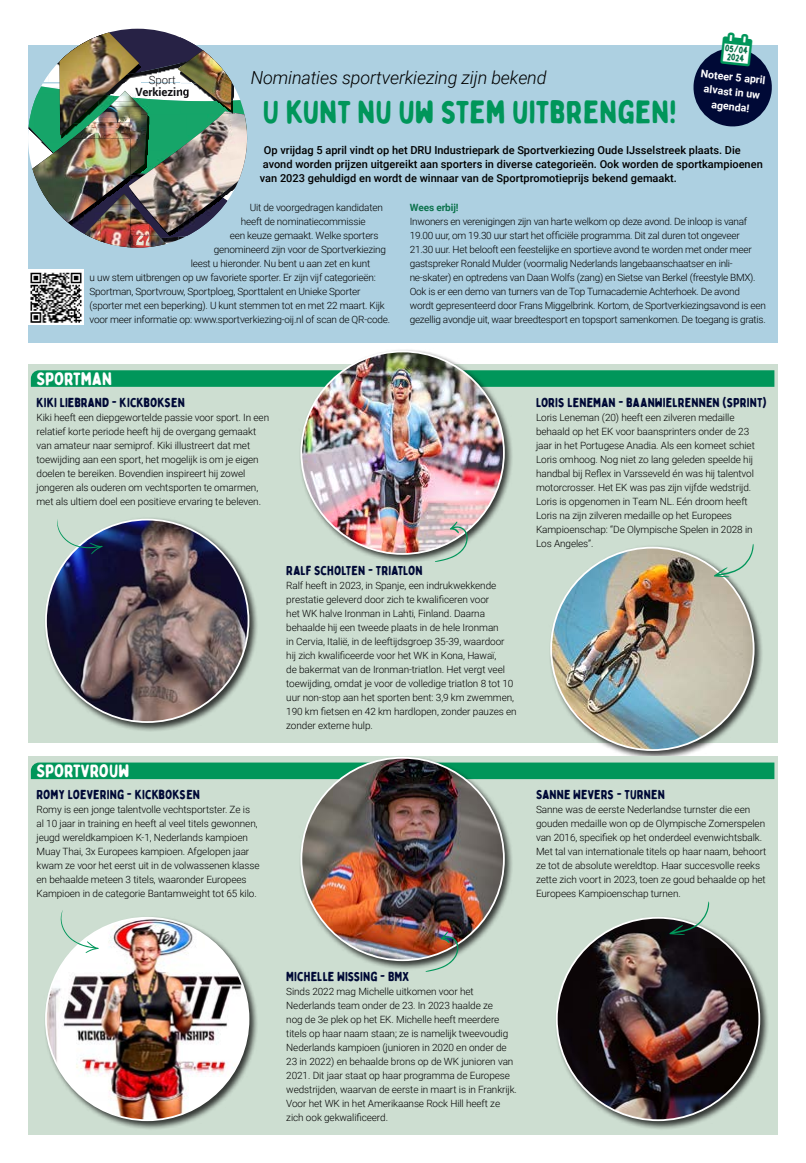
<style>
.page{position:relative;width:806px;height:1163px;background:#fff}
.page>*{position:absolute;margin:0;border:0;box-sizing:border-box;transform-origin:0 0}
.OIJ_hoofdkop_groen{font:32px "Bobby Jones Soft";color:#00965a}
.OIJ_chapeau{font:italic 300 18px "Roboto";letter-spacing:-.01em;color:#000}
.Titel_van_het_jaar{font:18px "Bobby Jones Soft";letter-spacing:-.015em;color:#fff}
.Naam_sporter{font:13px "Bobby Jones Soft";color:#000936}
.t1{font:700 11.4px "Roboto";color:#111115}
.t2{font:300 11.4px "Roboto";color:#111115}
.OIJ_intro{font:500 11px/14px "Roboto";color:#000}
.OIJ_platte_tekst{font:700 10.6px/14.9px "Roboto";color:#fff;text-align:center}
.OIJ_platte_tekst-2{font:300 10px/14px "Roboto";letter-spacing:-.01em;color:#000}
.OIJ_tussenkop{font:700 10px "Roboto";letter-spacing:-.01em;color:#0c734d}
.OIJ_colofon_kopje{font:9.6px "Bobby Jones Soft";color:#0c734d}
.s1{color:#00965a}
</style>
<div class="page">
<div style="left:28px;top:45px;width:748px;height:297px;background:#add0e1"></div>
<img style="left:28px;top:29px;width:219px;height:218px">
<img style="left:178px;top:50px;width:53px;height:60px">
<img style="left:28px;top:269px;width:56px;height:56px">
<svg style="left:693px;top:45px;width:79px;height:82px"></svg>
<div style="left:28px;top:364px;width:748px;height:378px;background:#cdded1"></div>
<svg style="left:31px;top:370px;width:743px;height:17px;background:#05975d"></svg>
<div style="left:43px;top:517px;width:215px;height:215px;background:#000;opacity:.75"></div>
<img style="left:46px;top:519px;width:202px;height:203px;border-radius:101px">
<div style="left:548px;top:545px;width:215px;height:215px;background:#000;opacity:.75"></div>
<img style="left:550px;top:547px;width:203px;height:203px;border-radius:101px">
<div style="left:298px;top:349px;width:215px;height:215px;background:#000;opacity:.75"></div>
<img style="left:301px;top:351px;width:202px;height:203px;border-radius:101px">
<svg style="left:713px;top:544px;width:40px;height:33px"></svg>
<svg style="left:57px;top:519px;width:46px;height:35px"></svg>
<svg style="left:434px;top:521px;width:34px;height:41px"></svg>
<div style="left:28px;top:756px;width:748px;height:378px;background:#cdded1"></div>
<div style="left:31px;top:762px;width:743px;height:17px;background:#00965a"></div>
<div style="left:298px;top:755px;width:215px;height:215px;background:#000;opacity:.75"></div>
<img style="left:301px;top:757px;width:202px;height:203px;border-radius:101px">
<div style="left:43px;top:914px;width:215px;height:215px;background:#000;opacity:.75"></div>
<img style="left:46px;top:917px;width:202px;height:202px;border-radius:101px">
<div style="left:553px;top:914px;width:215px;height:215px;background:#000;opacity:.75"></div>
<img style="left:556px;top:917px;width:202px;height:202px;border-radius:101px">
<svg style="left:668px;top:901px;width:41px;height:33px"></svg>
<svg style="left:59px;top:910px;width:40px;height:43px"></svg>
<svg style="left:425px;top:931px;width:34px;height:40px"></svg>
<p class="OIJ_colofon_kopje" style="left:721px;top:50px;width:31px;rotate:6deg"><span class="s1">✓</span>2024</p>
<p class="OIJ_colofon_kopje" style="left:725px;top:42px;width:24px;rotate:6deg">05/04</p>
<p class="OIJ_platte_tekst" style="left:701px;top:66px;width:66px;rotate:6deg">Noteer 5 april alvast in uw agenda!</p>
<p class="OIJ_chapeau" style="left:251px;top:65px;width:297px">Nominaties sportverkiezing zijn bekend</p>
<h1 class="OIJ_hoofdkop_groen" style="left:263px;top:92px;width:415px">U KUNT NU UW STEM UITBRENGEN!</h1>
<p class="OIJ_intro" style="left:260px;top:143px;width:504px;text-indent:4px">Op vrijdag 5 april vindt op het DRU Industriepark de Sportverkiezing Oude IJsselstreek plaats. Die avond worden prijzen uitgereikt aan sporters in diverse categorieën. Ook worden de sportkampioenen van 2023 gehuldigd en wordt de winnaar van de Sportpromotieprijs bekend gemaakt.</p>
<p class="OIJ_platte_tekst-2" style="left:250px;top:199px;width:134px">Uit de voorgedragen kandidaten</p>
<p class="OIJ_platte_tekst-2" style="left:241px;top:213px;width:126px">heeft de nominatiecommissie</p>
<p class="OIJ_platte_tekst-2" style="left:230px;top:227px;width:150px">een keuze gemaakt. Welke sporters</p>
<p class="OIJ_platte_tekst-2" style="left:214px;top:241px;width:174px">genomineerd zijn voor de Sportverkiezing</p>
<p class="OIJ_platte_tekst-2" style="left:191px;top:255px;width:181px">leest u hieronder. Nu bent u aan zet en kunt</p>
<p class="OIJ_platte_tekst-2" style="left:89px;top:269px;width:287px">u uw stem uitbrengen op uw favoriete sporter. Er zijn vijf categorieën:</p>
<p class="OIJ_platte_tekst-2" style="left:89px;top:283px;width:272px">Sportman, Sportvrouw, Sportploeg, Sporttalent en Unieke Sporter</p>
<p class="OIJ_platte_tekst-2" style="left:89px;top:297px;width:296px">(sporter met een beperking). U kunt stemmen tot en met 22 maart. Kijk</p>
<p class="OIJ_platte_tekst-2" style="left:89px;top:311px;width:302px">voor meer informatie op: www.sportverkiezing-oij.nl of scan de QR-code.</p>
<p class="t2" style="left:149px;top:72px;width:29px">Sport</p>
<p class="t1" style="left:135px;top:83px;width:55px">Verkiezing</p>
<p class="OIJ_tussenkop" style="left:409px;top:200px;width:50px">Wees erbij!</p>
<p class="OIJ_platte_tekst-2" style="left:409px;top:213px;width:357px">Inwoners en verenigingen zijn van harte welkom op deze avond. De inloop is vanaf 19.00 uur, om 19.30 uur start het officiële programma. Dit zal duren tot ongeveer<br>21.30 uur. Het belooft een feestelijke en sportieve avond te worden met onder meer gastspreker Ronald Mulder (voormalig Nederlands langebaanschaatser en inli&shy;ne-skater) en optredens van Daan Wolfs (zang) en Sietse van Berkel (freestyle BMX).<br>Ook is er een demo van turners van de Top Turnacademie Achterhoek. De avond wordt gepresenteerd door Frans Miggelbrink. Kortom, de Sportverkiezingsavond is een gezellig avondje uit, waar breedtesport en topsport samenkomen. De toegang is gratis.</p>
<p class="Titel_van_het_jaar" style="left:37px;top:367px;width:77px">SPORTMAN</p>
<p class="Naam_sporter" style="left:37px;top:394px;width:150px">KIKI LIEBRAND - KICKBOKSEN</p>
<p class="OIJ_platte_tekst-2" style="left:37px;top:409px;width:234px">Kiki heeft een diepgewortelde passie voor sport. In een relatief korte periode heeft hij de overgang gemaakt van amateur naar semiprof. Kiki illustreert dat met toewijding aan een sport, het mogelijk is om je eigen doelen te bereiken. Bovendien inspireert hij zowel jongeren als ouderen om vechtsporten te omarmen, met als ultiem doel een positieve ervaring te beleven.</p>
<p class="Titel_van_het_jaar" style="left:37px;top:759px;width:94px">SPORTVROUW</p>
<p class="Naam_sporter" style="left:37px;top:786px;width:165px">ROMY LOEVERING - KICKBOKSEN</p>
<p class="OIJ_platte_tekst-2" style="left:37px;top:801px;width:224px">Romy is een jonge talentvolle vechtsportster. Ze is al 10 jaar in training en heeft al veel titels gewonnen, jeugd wereldkampioen K-1, Nederlands kampioen Muay Thai, 3x Europees kampioen. Afgelopen jaar kwam ze voor het eerst uit in de volwassenen klasse en behaalde meteen 3 titels, waaronder Europees Kampioen in de categorie Bantamweight tot 65 kilo.</p>
<p class="Naam_sporter" style="left:286px;top:562px;width:138px">RALF SCHOLTEN - TRIATLON</p>
<p class="OIJ_platte_tekst-2" style="left:286px;top:577px;width:232px">Ralf heeft in 2023, in Spanje, een indrukwekkende prestatie geleverd door zich te kwalificeren voor<br>het WK halve Ironman in Lahti, Finland. Daarna behaalde hij een tweede plaats in de hele Ironman<br>in Cervia, Italië, in de leeftijdsgroep 35-39, waardoor hij zich kwalificeerde voor het WK in Kona, Hawaï,<br>de bakermat van de Ironman-triatlon. Het vergt veel toewijding, omdat je voor de volledige triatlon 8 tot 10 uur non-stop aan het sporten bent: 3,9 km zwemmen, 190 km fietsen en 42 km hardlopen, zonder pauzes en zonder externe hulp.</p>
<p class="Naam_sporter" style="left:535px;top:394px;width:232px">LORIS LENEMAN - BAANWIELRENNEN (SPRINT)</p>
<p class="OIJ_platte_tekst-2" style="left:535px;top:409px;width:220px">Loris Leneman (20) heeft een zilveren medaille behaald op het EK voor baansprinters onder de 23 jaar in het Portugese Anadia. Als een komeet schiet Loris omhoog. Nog niet zo lang geleden speelde hij handbal bij Reflex in Varsseveld én was hij talentvol motorcrosser. Het EK was pas zijn vijfde wedstrijd.<br>Loris is opgenomen in Team NL. Eén droom heeft Loris na zijn zilveren medaille op het Europees Kampioenschap: “De Olympische Spelen in 2028 in Los Angeles”.</p>
<p class="Naam_sporter" style="left:535px;top:786px;width:130px">SANNE WEVERS - TURNEN</p>
<p class="OIJ_platte_tekst-2" style="left:535px;top:801px;width:232px">Sanne was de eerste Nederlandse turnster die een gouden medaille won op de Olympische Zomerspelen van 2016, specifiek op het onderdeel evenwichtsbalk.<br>Met tal van internationale titels op haar naam, behoort ze tot de absolute wereldtop. Haar succesvolle reeks zette zich voort in 2023, toen ze goud behaalde op het Europees Kampioenschap turnen.</p>
<p class="Naam_sporter" style="left:286px;top:968px;width:125px">MICHELLE WISSING - BMX</p>
<p class="OIJ_platte_tekst-2" style="left:286px;top:983px;width:232px">Sinds 2022 mag Michelle uitkomen voor het Nederlands team onder de 23. In 2023 haalde ze<br>nog de 3e plek op het EK. Michelle heeft meerdere titels op haar naam staan; ze is namelijk tweevoudig Nederlands kampioen (junioren in 2020 en onder de 23 in 2022) en behaalde brons op de WK junioren van 2021. Dit jaar staat op haar programma de Europese wedstrijden, waarvan de eerste in maart is in Frankrijk.<br>Voor het WK in het Amerikaanse Rock Hill heeft ze zich ook gekwalificeerd.</p>
</div>
